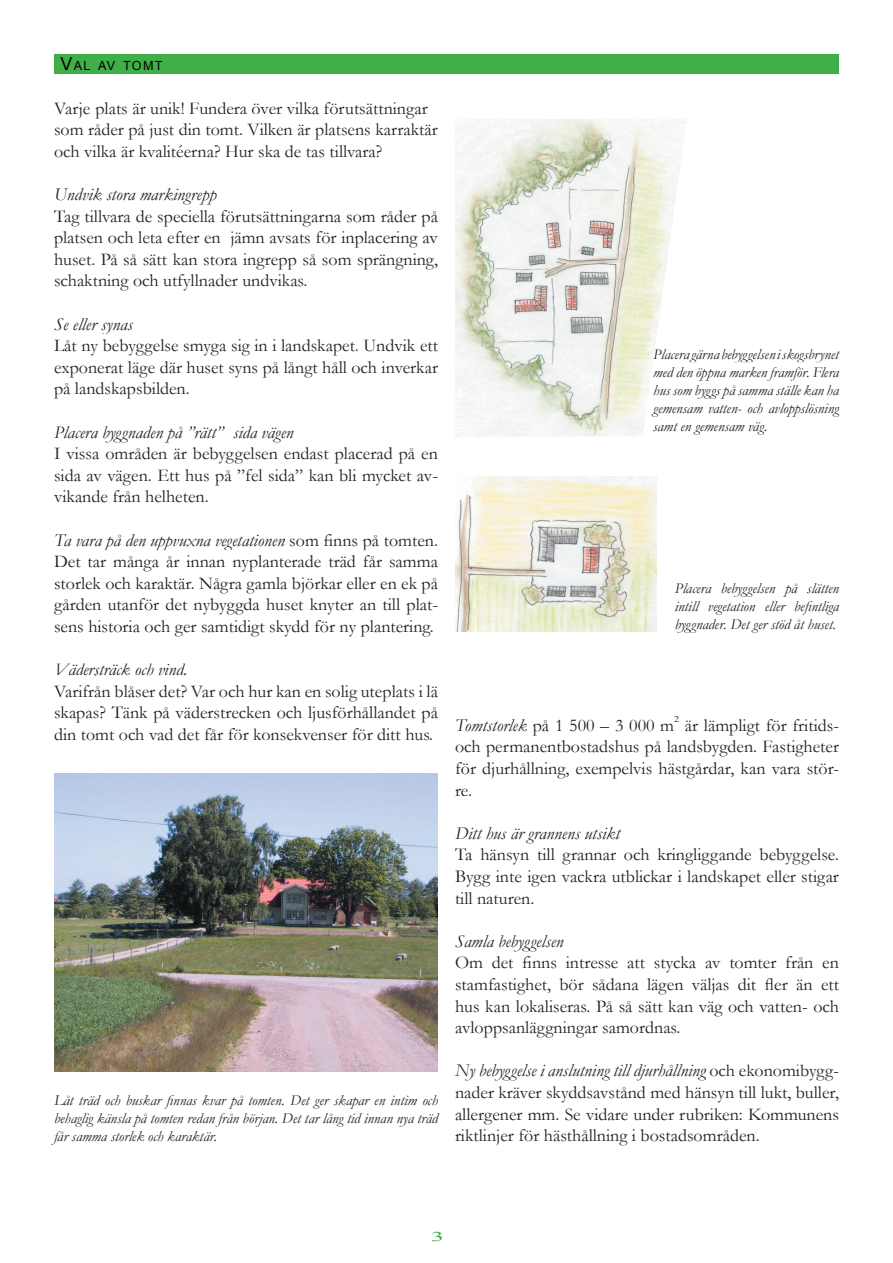
<style>
.page{position:relative;width:893px;height:1263px;background:#fff}
.page>*{position:absolute;margin:0;border:0;box-sizing:border-box;transform-origin:0 0}
.t1{font:18px/21.6px "Garamond";color:#231f20;text-align:justify}
.t2{font:italic 18px "Garamond";color:#231f20}
.t3{font:italic 15px/18px "Garamond";color:#231f20;text-align:justify}
.t4{font:13.5px "Times New Roman";color:#40ae49;scale:2 1}
.t5{font:12.6px "Arial";letter-spacing:.105em;color:#000}
.t6{font:9.45px "Garamond";color:#231f20;scale:1.11 1}
.s1{font-size:18px}
.s2{font-style:italic}
</style>
<div class="page">
<img style="left:455px;top:119px;width:231px;height:318px">
<img style="left:455px;top:476px;width:202px;height:155px">
<img style="left:55px;top:774px;width:383px;height:297px">
<div style="left:54px;top:54px;width:785px;height:20px;background:#40ae49"></div>
<svg style="left:653px;top:349px;width:2px;height:11px"></svg>
<p class="t5" style="left:60px;top:57px;width:104px"><span class="s1">V</span>AL AV TOMT</p>
<p class="t1" style="left:54px;top:97px;width:385px;text-align:left">Varje plats är unik! Fundera över vilka förutsättningar som råder på just din tomt. Vilken är platsens karraktär och vilka är kvalitéerna? Hur ska de tas tillvara?</p>
<p class="t2" style="left:54px;top:182px;width:164px">Undvik stora markingrepp</p>
<p class="t1" style="left:54px;top:205px;width:385px">Tag tillvara de speciella förutsättningarna som råder på platsen och leta efter en jämn avsats för inplacering av huset. På så sätt kan stora ingrepp så som sprängning, schaktning och utfyllnader undvikas.</p>
<p class="t2" style="left:54px;top:312px;width:80px">Se eller synas</p>
<p class="t1" style="left:54px;top:334px;width:385px">Låt ny bebyggelse smyga sig in i landskapet. Undvik ett exponerat läge där huset syns på långt håll och inverkar på landskapsbilden.</p>
<p class="t2" style="left:54px;top:420px;width:241px">Placera byggnaden på ”rätt” sida vägen</p>
<p class="t1" style="left:54px;top:442px;width:385px">I vissa områden är bebyggelsen endast placerad på en sida av vägen. Ett hus på ”fel sida” kan bli mycket av&shy;vikande från helheten.</p>
<p class="t1" style="left:54px;top:529px;width:385px"><span class="s2">Ta vara på den uppvuxna vegetationen</span> som finns på tomten.<br>Det tar många år innan nyplanterade träd får samma storlek och karaktär. Några gamla björkar eller en ek på gården utanför det nybyggda huset knyter an till plat&shy;sens historia och ger samtidigt skydd för ny plantering.</p>
<p class="t2" style="left:54px;top:657px;width:135px">Vädersträck och vind.</p>
<p class="t1" style="left:54px;top:680px;width:385px">Varifrån blåser det? Var och hur kan en solig uteplats i lä skapas? Tänk på väderstrecken och ljusförhållandet på din tomt och vad det får för konsekvenser för ditt hus.</p>
<p class="t3" style="left:54px;top:1091px;width:385px">Låt träd och buskar finnas kvar på tomten. Det ger skapar en intim och behaglig känsla på tomten redan från början. Det tar lång tid innan nya träd får samma storlek och karaktär.</p>
<p class="t3" style="left:653px;top:345px;width:187px">Placera gärna bebyggelsen i skogsbrynet med den öppna marken framför. Flera hus som byggs på samma ställe kan ha gemensam vatten- och avloppslösning samt en gemensam väg.</p>
<p class="t3" style="left:675px;top:579px;width:166px">Placera bebyggelsen på slätten intill vegetation eller befintliga byggnader. Det ger stöd åt huset.</p>
<p class="t1" style="left:455px;top:714px;width:221px"><span class="s2">Tomtstorlek</span> på 1 500 – 3 000 m</p>
<p class="t6" style="left:674px;top:713px;width:6px">2</p>
<p class="t1" style="left:455px;top:714px;width:385px;text-indent:230px">är lämpligt för fritids&shy;och permanentbostadshus på landsbygden. Fastigheter för djurhållning, exempelvis hästgårdar, kan vara stör&shy;re.</p>
<p class="t2" style="left:455px;top:821px;width:167px">Ditt hus är grannens utsikt</p>
<p class="t1" style="left:455px;top:843px;width:385px">Ta hänsyn till grannar och kringliggande bebyggelse.<br>Bygg inte igen vackra utblickar i landskapet eller stigar till naturen.</p>
<p class="t2" style="left:455px;top:929px;width:110px">Samla bebyggelsen</p>
<p class="t1" style="left:455px;top:951px;width:385px">Om det finns intresse att stycka av tomter från en stamfastighet, bör sådana lägen väljas dit fler än ett hus kan lokaliseras. På så sätt kan väg och vatten- och avloppsanläggningar samordnas.</p>
<p class="t1" style="left:455px;top:1059px;width:385px"><span class="s2">Ny bebyggelse i anslutning till djurhållning</span> och ekonomibygg&shy;nader kräver skyddsavstånd med hänsyn till lukt, buller, allergener mm. Se vidare under rubriken: Kommunens riktlinjer för hästhållning i bostadsområden.</p>
<p class="t4" style="left:431px;top:1227px;width:8px">3</p>
</div>
